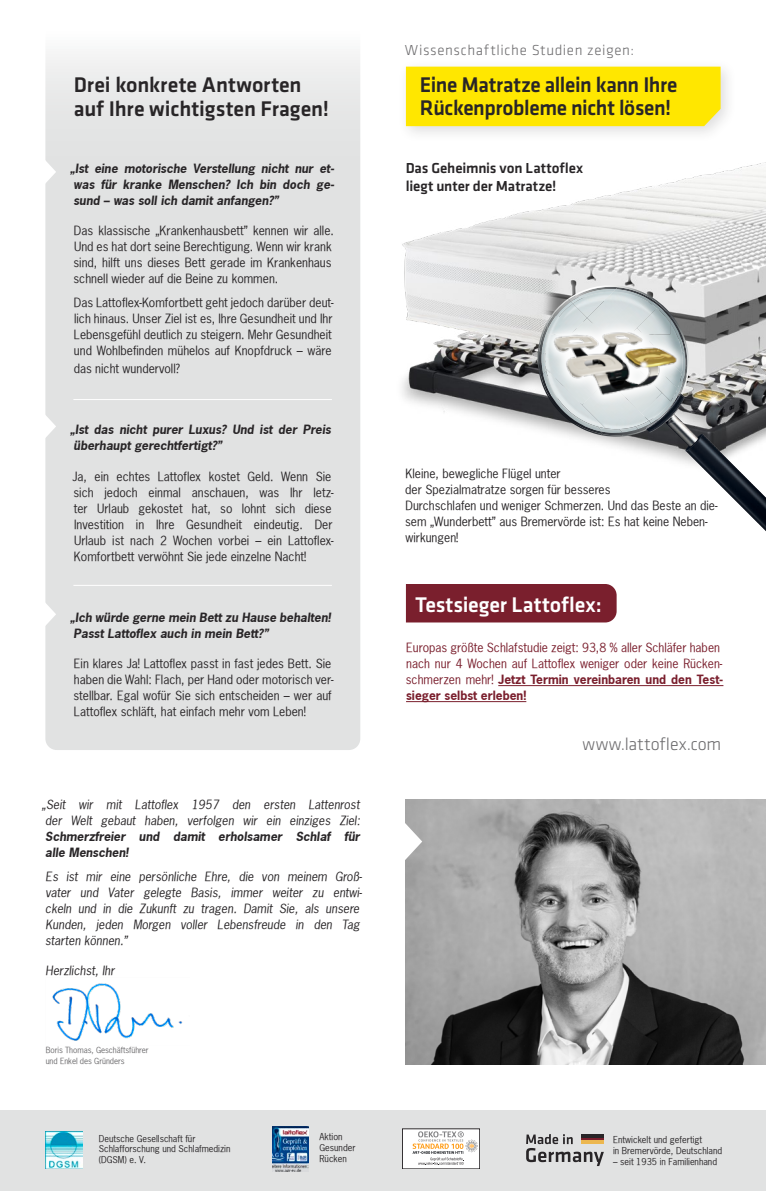
<style>
.page{position:relative;width:766px;height:1191px;background:#fff}
.page>*{position:absolute;margin:0;border:0;box-sizing:border-box;transform-origin:0 0}
.t1{font:500 22px/24.5px "Klavika Basic";letter-spacing:-.01em;color:#282527}
.t2{font:500 22px "Klavika Basic";color:#fff}
.t3{font:300 18px "Klavika Basic";letter-spacing:-.005em;color:#6c6b6d}
.t4{font:500 15px/18px "Klavika Basic";letter-spacing:-.005em;color:#282527}
.t5{font:300 15px "Klavika Basic";letter-spacing:.04em;color:#6c6b6d}
.t6{font:12px/16px "News Gothic";color:#282527}
.t7{font:italic 12px/16px "News Gothic";color:#282527}
.t8{font:italic 700 12px/16px "News Gothic";color:#282527}
.t9{font:12px/16px "News Gothic";color:#7a1f2d}
.t10{font:9px/10.8px "News Gothic";color:#282527}
.t11{font:8px/10.8px "News Gothic";letter-spacing:-.005em;color:#6c6b6d}
.s1{font-weight:700}
</style>
<div class="page">
<div style="left:45px;top:54px;width:315px;height:696px;background:#e1e2e2"></div>
<svg style="left:45px;top:601px;width:11px;height:26px"></svg>
<hr style="left:73px;top:399px;width:259px;height:1px;background:#fff">
<hr style="left:73px;top:585px;width:259px;height:1px;background:#fff">
<svg style="left:45px;top:413px;width:11px;height:26px"></svg>
<svg style="left:45px;top:159px;width:11px;height:26px"></svg>
<img style="left:402px;top:162px;width:363px;height:301px">
<div style="left:406px;top:584px;width:210px;height:38px;background:#7a1f2d"></div>
<div style="left:397px;top:58px;width:340px;height:85px;background:#282527;opacity:.15"></div>
<div style="left:406px;top:67px;width:314px;height:59px;background:#ffe700"></div>
<hr style="left:498px;top:685px;width:225px;height:1px;background:#7a1f2d">
<hr style="left:406px;top:701px;width:120px;height:1px;background:#7a1f2d">
<img style="left:405px;top:799px;width:360px;height:265px">
<svg style="left:405px;top:822px;width:17px;height:38px"></svg>
<div style="left:0;top:1110px;width:765px;height:81px;background:#e1e2e2"></div>
<svg style="left:526px;top:1134px;width:77px;height:32px"></svg>
<hr style="left:581px;top:1137px;width:22px;height:3px;background:#7a1f2d">
<hr style="left:581px;top:1134px;width:22px;height:3px;background:#282527">
<hr style="left:581px;top:1140px;width:22px;height:4px;background:#ecb74f">
<img style="left:46px;top:1131px;width:36px;height:37px">
<img style="left:272px;top:1126px;width:37px;height:45px">
<div style="left:402px;top:1128px;width:77px;height:40px;background:#fff"></div>
<svg style="left:412px;top:1131px;width:66px;height:34px"></svg>
<img style="left:52px;top:983px;width:131px;height:58px">
<img style="left:685px;top:434px;width:80px;height:96px">
<img style="left:537px;top:351px;width:4px;height:21px">
<img style="left:537px;top:321px;width:4px;height:30px">
<img style="left:538px;top:370px;width:3px;height:19px">
<img style="left:670px;top:313px;width:17px;height:4px">
<img style="left:568px;top:285px;width:51px;height:15px">
<img style="left:570px;top:289px;width:43px;height:15px">
<img style="left:547px;top:299px;width:22px;height:3px">
<img style="left:572px;top:304px;width:15px;height:13px">
<img style="left:547px;top:302px;width:25px;height:15px">
<img style="left:617px;top:286px;width:53px;height:3px">
<img style="left:587px;top:292px;width:26px;height:25px">
<img style="left:613px;top:289px;width:57px;height:28px">
<svg style="left:541px;top:317px;width:162px;height:134px;background:#aaadae"></svg>
<img style="left:545px;top:323px;width:143px;height:85px">
<h1 class="t1" style="left:74px;top:72px;width:257px">Drei konkrete Antworten auf Ihre wichtigsten Fragen!</h1>
<p class="t8" style="left:70px;top:160px;width:265px;text-align:justify">„Ist eine motorische Verstellung nicht nur et&shy;was für kranke Menschen? Ich bin doch ge&shy;sund – was soll ich damit anfangen?”</p>
<p class="t6" style="left:73px;top:222px;width:262px">Das klassische „Krankenhausbett” kennen wir alle.<br>Und es hat dort seine Berechtigung. Wenn wir krank sind, hilft uns dieses Bett gerade im Krankenhaus schnell wieder auf die Beine zu kommen.</p>
<p class="t6" style="left:74px;top:295px;width:261px">Das Lattoflex-Komfortbett geht jedoch darüber deut&shy;lich hinaus. Unser Ziel ist es, Ihre Gesundheit und Ihr Lebensgefühl deutlich zu steigern. Mehr Gesundheit und Wohlbefinden mühelos auf Knopfdruck – wäre</p>
<p class="t6" style="left:74px;top:360px;width:108px">das nicht wundervoll?</p>
<p class="t8" style="left:70px;top:421px;width:262px">„Ist das nicht purer Luxus? Und ist der Preis überhaupt gerechtfertigt?”</p>
<p class="t6" style="left:72px;top:468px;width:263px">Ja, ein echtes Lattoflex kostet Geld. Wenn Sie sich jedoch einmal anschauen, was Ihr letz&shy;ter Urlaub gekostet hat, so lohnt sich diese Investition in Ihre Gesundheit eindeutig. Der Urlaub ist nach 2 Wochen vorbei – ein Lattoflex-Komfortbett verwöhnt Sie jede einzelne Nacht!</p>
<p class="t8" style="left:70px;top:609px;width:262px">„Ich würde gerne mein Bett zu Hause behalten!<br>Passt Lattoflex auch in mein Bett?”</p>
<p class="t6" style="left:73px;top:655px;width:262px">Ein klares Ja! Lattoflex passt in fast jedes Bett. Sie haben die Wahl: Flach, per Hand oder motorisch ver&shy;stellbar. Egal wofür Sie sich entscheiden – wer auf Lattoflex schläft, hat einfach mehr vom Leben!</p>
<p class="t7" style="left:42px;top:796px;width:319px">„Seit wir mit Lattoflex 1957 den ersten Lattenrost der Welt gebaut haben, verfolgen wir ein einziges Ziel:</p>
<p class="t8" style="left:45px;top:828px;width:316px">Schmerzfreier und damit erholsamer Schlaf für alle Menschen!</p>
<p class="t7" style="left:45px;top:868px;width:318px">Es ist mir eine persönliche Ehre, die von meinem Groß&shy;vater und Vater gelegte Basis, immer weiter zu entwi&shy;ckeln und in die Zukunft zu tragen. Damit Sie, als unsere Kunden, jeden Morgen voller Lebensfreude in den Tag starten können.”</p>
<p class="t7" style="left:46px;top:962px;width:70px">Herzlichst, Ihr</p>
<p class="t11" style="left:46px;top:1045px;width:104px">Boris Thomas, Geschäftsführer und Enkel des Gründers</p>
<p class="t5" style="left:405px;top:41px;width:231px">Wissenschaftliche Studien zeigen:</p>
<h1 class="t1" style="left:420px;top:72px;width:259px;line-height:23.1px">Eine Matratze allein kann Ihre<br>Rückenprobleme nicht lösen!</h1>
<p class="t4" style="left:405px;top:159px;width:179px">Das Geheimnis von Lattoflex liegt unter der Matratze!</p>
<p class="t6" style="left:405px;top:465px;width:314px">Kleine, bewegliche Flügel unter<br>der Spezialmatratze sorgen für besseres<br>Durchschlafen und weniger Schmerzen. Und das Beste an die&shy;sem „Wunderbett” aus Bremervörde ist: Es hat keine Neben&shy;wirkungen!</p>
<h1 class="t2" style="left:415px;top:589px;width:188px">Testsieger Lattoflex:</h1>
<p class="t9" style="left:406px;top:640px;width:319px">Europas größte Schlafstudie zeigt: 93,8 % aller Schläfer haben nach nur 4 Wochen auf Lattoflex weniger oder keine Rücken&shy;schmerzen mehr! <span class="s1">Jetzt Termin vereinbaren und den Test&shy;sieger selbst erleben!</span></p>
<h2 class="t3" style="left:582px;top:733px;width:140px">www.lattoflex.com</h2>
<p class="t10" style="left:99px;top:1132px;width:133px">Deutsche Gesellschaft für<br>Schlafforschung und Schlafmedizin (DGSM) e. V.</p>
<p class="t10" style="left:319px;top:1131px;width:38px">Aktion<br>Gesunder<br>Rücken</p>
<p class="t10" style="left:613px;top:1134px;width:111px">Entwickelt und gefertigt<br>in Bremervörde, Deutschland</p>
<p class="t10" style="left:613px;top:1155px;width:105px">– seit 1935 in Familienhand</p>
</div>
